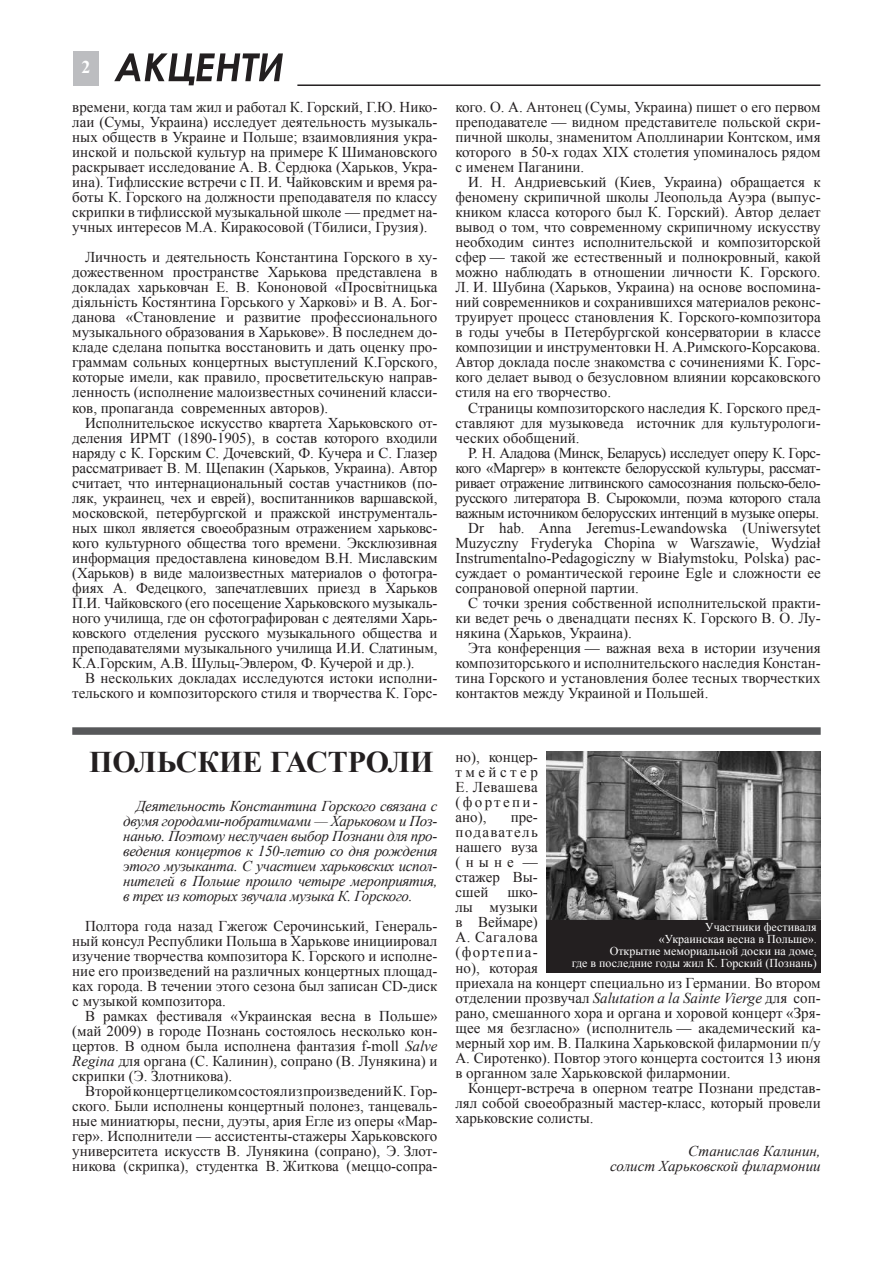
<style>
.page{position:relative;width:893px;height:1263px;background:#fff}
.page>*{position:absolute;margin:0;border:0;box-sizing:border-box;transform-origin:0 0}
.t1{font:700 30px "Times New Roman";color:#231f20}
.t2{font:15px/15px "Times New Roman";color:#231f20;text-align:justify}
.t3{font:italic 15px/15px "Times New Roman";letter-spacing:-.02em;color:#231f20;text-align:justify}
.t4{font:15px "Times New Roman";letter-spacing:-.03em;color:#231f20}
.t5{font:italic 15px/15px "Times New Roman";color:#231f20;text-align:right}
.t6{font:12px/12px "Times New Roman";color:#fff;text-align:right}
.s1{font-style:italic}
</style>
<div class="page">
<hr style="left:297px;top:84px;width:523px;height:2px;background:#231f20">
<svg style="left:114px;top:53px;width:169px;height:32px"></svg>
<div style="left:73px;top:51px;width:25px;height:34px;background:#bcbdc0"></div>
<div style="left:72px;top:727px;width:749px;height:8px;background:#57585a"></div>
<img style="left:546px;top:751px;width:275px;height:169px">
<div style="left:546px;top:920px;width:275px;height:52px;background:#231f20"></div>
<p class="t2" style="left:72px;top:100px;width:367px">времени, когда там жил и работал К. Горский, Г.Ю. Нико&shy;лаи (Сумы, Украина) исследует деятельность музыкаль&shy;ных обществ в Украине и Польше; взаимовлияния укра&shy;инской и польской культур на примере К Шимановского раскрывает исследование А. В. Сердюка (Харьков, Укра&shy;ина). Тифлисские встречи с П. И. Чайковским и время ра&shy;боты К. Горского на должности преподавателя по классу скрипки в тифлисской музыкальной школе — предмет на&shy;учных интересов М.А. Киракосовой (Тбилиси, Грузия).</p>
<p class="t2" style="left:72px;top:250px;width:367px;text-indent:13px">Личность и деятельность Константина Горского в ху&shy;дожественном пространстве Харькова представлена в докладах харьковчан Е. В. Кононовой «Просвітницька діяльність Костянтина Горського у Харкові» и В. А. Бог&shy;данова «Становление и развитие профессионального музыкального образования в Харькове». В последнем до&shy;кладе сделана попытка восстановить и дать оценку про&shy;граммам сольных концертных выступлений К.Горского, которые имели, как правило, просветительскую направ&shy;ленность (исполнение малоизвестных сочинений класси&shy;ков, пропаганда современных авторов).</p>
<p class="t2" style="left:72px;top:415px;width:367px;text-indent:13px">Исполнительское искусство квартета Харьковского от&shy;деления ИРМТ (1890-1905), в состав которого входили наряду с К. Горским С. Дочевский, Ф. Кучера и С. Глазер рассматривает В. М. Щепакин (Харьков, Украина). Автор считает, что интернациональный состав участников (по&shy;ляк, украинец, чех и еврей), воспитанников варшавской, московской, петербургской и пражской инструменталь&shy;ных школ является своеобразным отражением харьковс&shy;кого культурного общества того времени. Эксклюзивная информация предоставлена киноведом В.Н. Миславским (Харьков) в виде малоизвестных материалов о фотогра&shy;фиях А. Федецкого, запечатлевших приезд в Харьков П.И. Чайковского (его посещение Харьковского музыкаль&shy;ного училища, где он сфотографирован c деятелями Харь&shy;ковского отделения русского музыкального общества и преподавателями музыкального училища И.И. Слатиным, К.А.Горским, А.В. Шульц-Эвлером, Ф. Кучерой и др.).</p>
<p class="t2" style="left:72px;top:670px;width:367px;text-align:right">В нескольких докладах исследуются истоки исполни&shy;тельского и композиторского стиля и творчества К. Горс-</p>
<p class="t2" style="left:455px;top:100px;width:367px">кого. О. А. Антонец (Сумы, Украина) пишет о его первом преподавателе — видном представителе польской скри&shy;пичной школы, знаменитом Аполлинарии Контском, имя которого в 50-х годах XIX столетия упоминалось рядом с именем Паганини.</p>
<p class="t2" style="left:455px;top:175px;width:367px;text-indent:13px">И. Н. Андриевський (Киев, Украина) обращается к феномену скрипичной школы Леопольда Ауэра (выпус&shy;кником класса которого был К. Горский). Автор делает вывод о том, что современному скрипичному искусству необходим синтез исполнительской и композиторской сфер — такой же естественный и полнокровный, какой можно наблюдать в отношении личности К. Горского.<br>Л. И. Шубина (Харьков, Украина) на основе воспомина&shy;ний современников и сохранившихся материалов реконс&shy;труирует процесс становления К. Горского-композитора в годы учебы в Петербургской консерватории в классе композиции и инструментовки Н. А.Римского-Корсакова.<br>Автор доклада после знакомства с сочинениями К. Горс&shy;кого делает вывод о безусловном влиянии корсаковского стиля на его творчество.</p>
<p class="t2" style="left:455px;top:400px;width:367px;text-indent:13px">Страницы композиторского наследия К. Горского пред&shy;ставляют для музыковеда источник для культурологи&shy;ческих обобщений.</p>
<p class="t4" style="left:468px;top:442px;width:354px">Р. Н. Аладова (Минск, Беларусь) исследует оперу К. Горс-</p>
<p class="t4" style="left:455px;top:457px;width:367px">кого «Маргер» в контексте белорусской культуры, рассмат-</p>
<p class="t4" style="left:455px;top:472px;width:367px">ривает отражение литвинского самосознания польско-бело-</p>
<p class="t4" style="left:455px;top:487px;width:367px">русского литератора В. Сырокомли, поэма которого стала</p>
<p class="t4" style="left:455px;top:502px;width:365px">важным источником белорусских интенций в музыке оперы.</p>
<p class="t2" style="left:468px;top:520px;width:354px">Dr hab. Anna Jeremus-Lewandowska (Uniwersytet</p>
<p class="t2" style="left:455px;top:535px;width:367px">Muzyczny Fryderyka Chopina w Warszawie, Wydział</p>
<p class="t2" style="left:455px;top:550px;width:367px">Instrumentalno-Pedagogiczny w Białymstoku, Polska) рас-</p>
<p class="t2" style="left:455px;top:565px;width:367px">суждает о романтической героине Egle и сложности ее</p>
<p class="t2" style="left:455px;top:580px;width:185px">сопрановой оперной партии.</p>
<p class="t2" style="left:468px;top:595px;width:354px">С точки зрения собственной исполнительской практи-</p>
<p class="t2" style="left:455px;top:610px;width:367px">ки ведет речь о двенадцати песнях К. Горского В. О. Лу-</p>
<p class="t2" style="left:455px;top:625px;width:178px">някина (Харьков, Украина).</p>
<p class="t2" style="left:468px;top:640px;width:354px">Эта конференция — важная веха в истории изучения</p>
<p class="t2" style="left:455px;top:655px;width:367px">композиторського и исполнительского наследия Констан-</p>
<p class="t2" style="left:455px;top:670px;width:367px">тина Горского и установления более тесных творчестких</p>
<p class="t2" style="left:455px;top:685px;width:254px">контактов между Украиной и Польшей.</p>
<h1 class="t1" style="left:89px;top:742px;width:346px">ПОЛЬСКИЕ ГАСТРОЛИ</h1>
<p class="t3" style="left:123px;top:798px;width:316px;text-indent:13px">Деятельность Константина Горского связана с двумя городами-побратимами — Харьковом и Поз&shy;нанью. Поэтому неслучаен выбор Познани для про&shy;ведения концертов к 150-летию со дня рождения этого музыканта. С участием харьковских испол&shy;нителей в Польше прошло четыре мероприятия, в трех из которых звучала музыка К. Горского.</p>
<p class="t2" style="left:72px;top:919px;width:367px;text-indent:13px">Полтора года назад Гжегож Серочинський, Генераль&shy;ный консул Республики Польша в Харькове инициировал изучение творчества композитора К. Горского и исполне&shy;ние его произведений на различных концертных площад&shy;ках города. В течении этого сезона был записан CD-диск с музыкой композитора.</p>
<p class="t2" style="left:72px;top:1009px;width:367px;text-indent:13px">В рамках фестиваля «Украинская весна в Польше» (май 2009) в городе Познань состоялось несколько кон&shy;цертов. В одном была исполнена фантазия f-moll <span class="s1">Salve Regina</span> для органа (С. Калинин), сопрано (В. Лунякина) и скрипки (Э. Злотникова).</p>
<p class="t2" style="left:72px;top:1084px;width:367px;text-indent:13px">Второй концерт целиком состоял из произведений К. Гор&shy;ского. Были исполнены концертный полонез, танцеваль&shy;ные миниатюры, песни, дуэты, ария Егле из оперы «Мар&shy;гер». Исполнители — ассистенты-стажеры Харьковского университета искусств В. Лунякина (сопрано), Э. Злот&shy;никова (скрипка), студентка В. Житкова (меццо-сопра-</p>
<p class="t2" style="left:455px;top:750px;width:84px">но), концер&shy;тмейстер Е. Левашева (фортепи&shy;ано),</p>
<p class="t2" style="left:455px;top:810px;width:84px;text-indent:55px">пре&shy;подаватель нашего вуза (ныне — стажер Вы&shy;сшей</p>
<p class="t2" style="left:455px;top:885px;width:367px;text-align:left;text-indent:52px">шко-<br>лы музыки<br>в Веймаре)<br>А. Сагалова<br>(фортепиа-<br>но), которая<br>приехала на концерт специально из Германии. Во втором отделении прозвучал <span class="s1">Salutation a la Sainte Vierge</span> для соп&shy;рано, смешанного хора и органа и хоровой концерт «Зря&shy;щее мя безгласно» (исполнитель — академический ка&shy;мерный хор им. В. Палкина Харьковской филармонии п/у А. Сиротенко). Повтор этого концерта состоится 13 июня в органном зале Харьковской филармонии.</p>
<p class="t2" style="left:455px;top:1080px;width:367px;text-indent:13px">Концерт-встреча в оперном театре Познани представ&shy;лял собой своеобразный мастер-класс, который провели харьковские солисты.</p>
<p class="t5" style="left:610px;top:1143px;width:212px">Станислав Калинин,<br>солист Харьковской филармонии</p>
<p class="t6" style="left:572px;top:921px;width:246px">Участники фестиваля<br>«Украинская весна в Польше».<br>Открытие мемориальной доски на доме,<br>где в последние годы жил К. Горский (Познань)</p>
</div>
